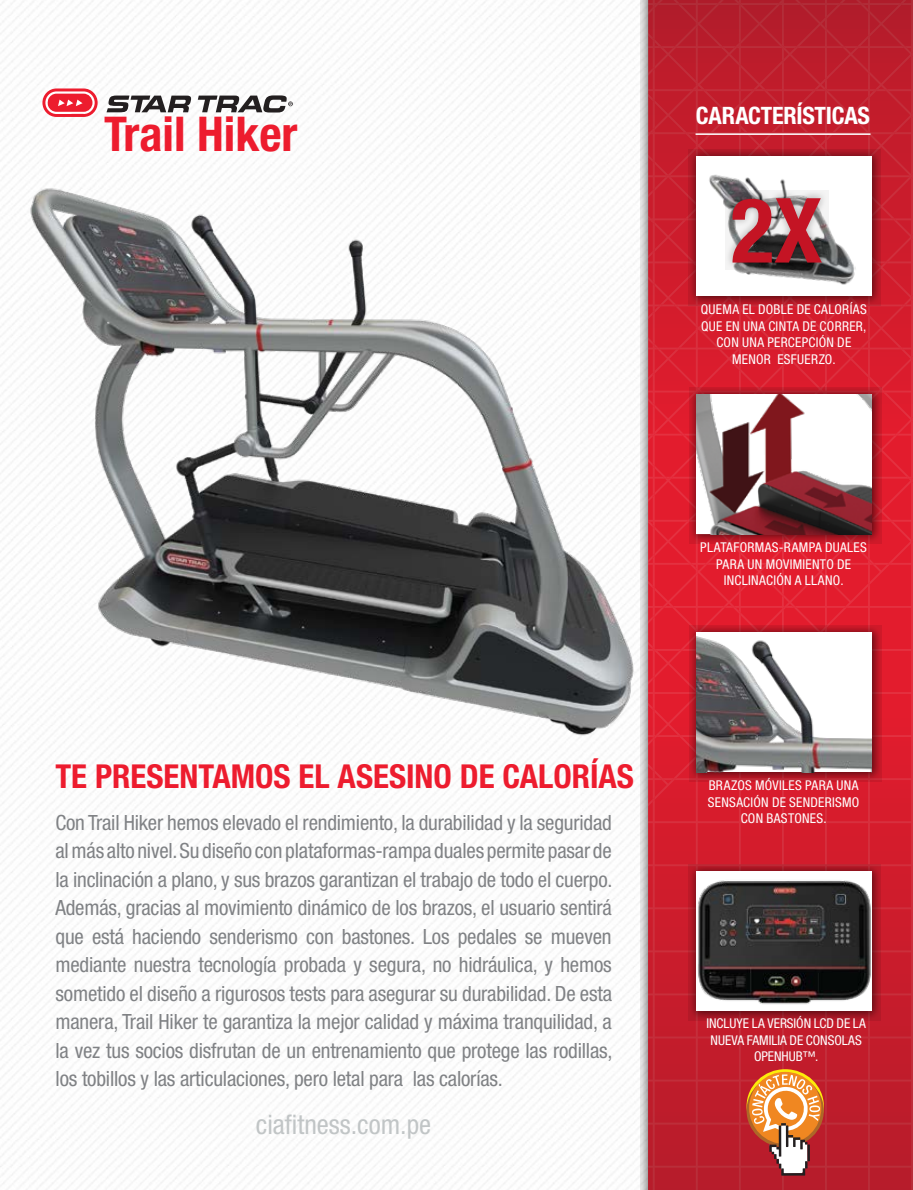
<style>
.page{position:relative;width:913px;height:1190px;background:#fff}
.page>*{position:absolute;margin:0;border:0;box-sizing:border-box;transform-origin:0 0}
.t1{font:700 condensed 90px "Helvetica Neue LT Std";color:#c41424}
.t2{font:700 condensed 48px "Helvetica Neue LT Std";color:#ed1c2e}
.t3{font:700 condensed 33px "Helvetica Neue LT Std";color:#ed1c2e}
.t4{font:condensed 27px "Helvetica Neue LT Std";color:#c1c5c6}
.t5{font:700 condensed 24px "Helvetica Neue LT Std";letter-spacing:-.01em;color:#fff}
.t6{font:condensed 21px/28.5px "Helvetica Neue LT Std";letter-spacing:-.01em;color:#808285;text-align:justify}
.t7{font:condensed 13.5px/16.5px "Helvetica Neue LT Std";letter-spacing:.02em;color:#fff;text-align:center}
.t8{font:condensed 13.5px/16.5px "Helvetica Neue LT Std";letter-spacing:-.005em;color:#fff;text-align:center}
</style>
<div class="page">
<img style="left:0;top:0;width:640px;height:1190px">
<svg style="left:648px;top:0;width:265px;height:1190px;background:#cd1e2e"></svg>
<svg style="left:689px;top:864px;width:192px;height:156px;background:#a62430"></svg>
<img style="left:696px;top:871px;width:175px;height:139px">
<svg style="left:689px;top:387px;width:192px;height:156px;background:#b01926"></svg>
<img style="left:696px;top:394px;width:176px;height:140px">
<svg style="left:689px;top:625px;width:192px;height:156px;background:#b01825"></svg>
<img style="left:696px;top:632px;width:176px;height:140px">
<svg style="left:689px;top:149px;width:192px;height:156px;background:#a51d29"></svg>
<div style="left:696px;top:156px;width:175px;height:140px;background:#fff"></div>
<img style="left:709px;top:174px;width:147px;height:111px">
<hr style="left:696px;top:133px;width:174px;height:2px;background:#fff">
<svg style="left:107px;top:96px;width:85px;height:16px"></svg>
<svg style="left:198px;top:95px;width:95px;height:17px"></svg>
<svg style="left:42px;top:88px;width:56px;height:29px"></svg>
<svg style="left:725px;top:190px;width:104px;height:80px;background:#858485"></svg>
<img style="left:0;top:180px;width:648px;height:562px">
<svg style="left:747px;top:1069px;width:77px;height:73px"></svg>
<svg style="left:747px;top:1073px;width:77px;height:74px"></svg>
<svg style="left:749px;top:1071px;width:72px;height:73px"></svg>
<svg style="left:752px;top:1074px;width:68px;height:101px"></svg>
<h2 class="t2" style="left:104px;top:105px;width:195px">Trail Hiker</h2>
<p class="t5" style="left:696px;top:101px;width:176px">CARACTERÍSTICAS</p>
<h1 class="t1" style="left:731px;top:176px;width:93px">2X</h1>
<p class="t7" style="left:701px;top:301px;width:167px">QUEMA EL DOBLE DE CALORÍAS<br>QUE EN UNA CINTA DE CORRER,<br>CON UNA PERCEPCIÓN DE<br>MENOR ESFUERZO.</p>
<p class="t7" style="left:700px;top:539px;width:168px">PLATAFORMAS-RAMPA DUALES<br>PARA UN MOVIMIENTO DE<br>INCLINACIÓN A LLANO.</p>
<h3 class="t3" style="left:55px;top:756px;width:580px">TE PRESENTAMOS EL ASESINO DE CALORÍAS</h3>
<p class="t6" style="left:55px;top:808px;width:559px">Con Trail Hiker hemos elevado el rendimiento, la durabilidad y la seguridad almás alto nivel.Su diseño con plataformas-rampa duales permite pasar de la inclinación a plano, y sus brazos garantizan el trabajo de todo el cuerpo.<br>Además, gracias al movimiento dinámico de los brazos, el usuario sentirá que está haciendo senderismo con bastones. Los pedales se mueven mediante nuestra tecnología probada y segura, no hidráulica, y hemos sometido el diseño a rigurosos tests para asegurar su durabilidad. De esta manera, Trail Hiker te garantiza la mejor calidad y máxima tranquilidad, a la vez tus socios disfrutan de un entrenamiento que protege las rodillas, los tobillos y las articulaciones, pero letal para las calorías.</p>
<p class="t4" style="left:256px;top:1109px;width:177px">ciafitness.com.pe</p>
<p class="t7" style="left:708px;top:777px;width:153px">BRAZOS MÓVILES PARA UNA<br>SENSACIÓN DE SENDERISMO<br>CON BASTONES.</p>
<p class="t8" style="left:706px;top:1015px;width:161px">INCLUYE LA VERSIÓN LCD DE LA<br>NUEVA FAMILIA DE CONSOLAS<br>OPENHUB™.</p>
</div>
